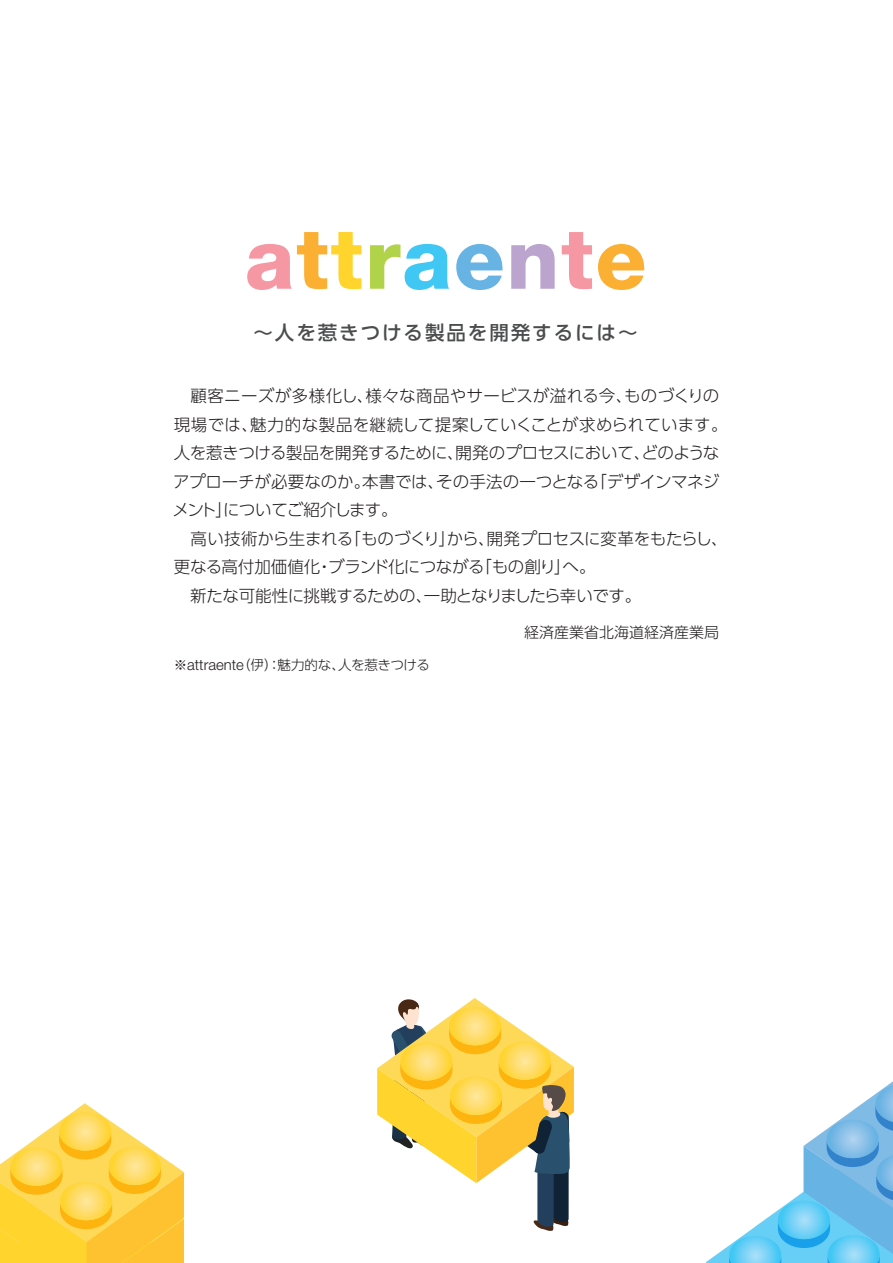
<style>
.page{position:relative;width:893px;height:1263px;background:#fff}
.page>*{position:absolute;margin:0;border:0;box-sizing:border-box;transform-origin:0 0}
.t1{font:800 83.85px "Helvetica Neue LT Std";letter-spacing:.02em;color:#f598a3}
.t2{font:500 19.5px "UD Shin Go Pr 6";letter-spacing:.1em;color:#4b4c4d}
.t3{font:300 16.5px/28.5px "UD Shin Go Pr 6";letter-spacing:-.015em;color:#231f20}
.t4{font:300 15px "UD Shin Go Pr 6";color:#231f20}
.t5{font:300 13.5px "UD Shin Go Pr 6";letter-spacing:-.03em;color:#231f20}
.s1{color:#fbb033}
.s2{color:#ffd42c}
.s3{color:#b1d349}
.s4{color:#40c7f4}
.s5{color:#67b3e3}
.s6{color:#bba5cf}
.s7{font-family:"Helvetica Neue LT Std";font-size:14.85px}
</style>
<div class="page">
<svg style="left:377px;top:998px;width:197px;height:233px"></svg>
<svg style="left:0;top:1103px;width:184px;height:160px"></svg>
<svg style="left:706px;top:1081px;width:187px;height:182px"></svg>
<p class="t1" style="left:245px;top:209px;width:403px">a<span class="s1">t</span><span class="s2">t</span><span class="s3">r</span><span class="s4">a</span><span class="s5">e</span><span class="s6">n</span>t<span class="s1">e</span></p>
<p class="t2" style="left:253px;top:316px;width:386px">～人を惹きつける製品を開発するには～</p>
<p class="t3" style="left:173px;top:381px;width:556px;text-indent:18px">顧客ニーズが多様化し、様々な商品やサービスが溢れる今、ものづくりの現場では、魅力的な製品を継続して提案していくことが求められています。人を惹きつける製品を開発するために、開発のプロセスにおいて、どのようなアプローチが必要なのか。本書では、その手法の一つとなる「デザインマネジメント」についてご紹介します。<br>　高い技術から生まれる「ものづくり」から、開発プロセスに変革をもたらし、更なる高付加価値化・ブランド化につながる「もの創り」へ。<br>　新たな可能性に挑戦するための、一助となりましたら幸いです。</p>
<p class="t4" style="left:524px;top:620px;width:196px">経済産業省北海道経済産業局</p>
<p class="t5" style="left:174px;top:654px;width:258px">※<span class="s7">attraente</span>（伊）：魅力的な、人を惹きつける</p>
</div>
